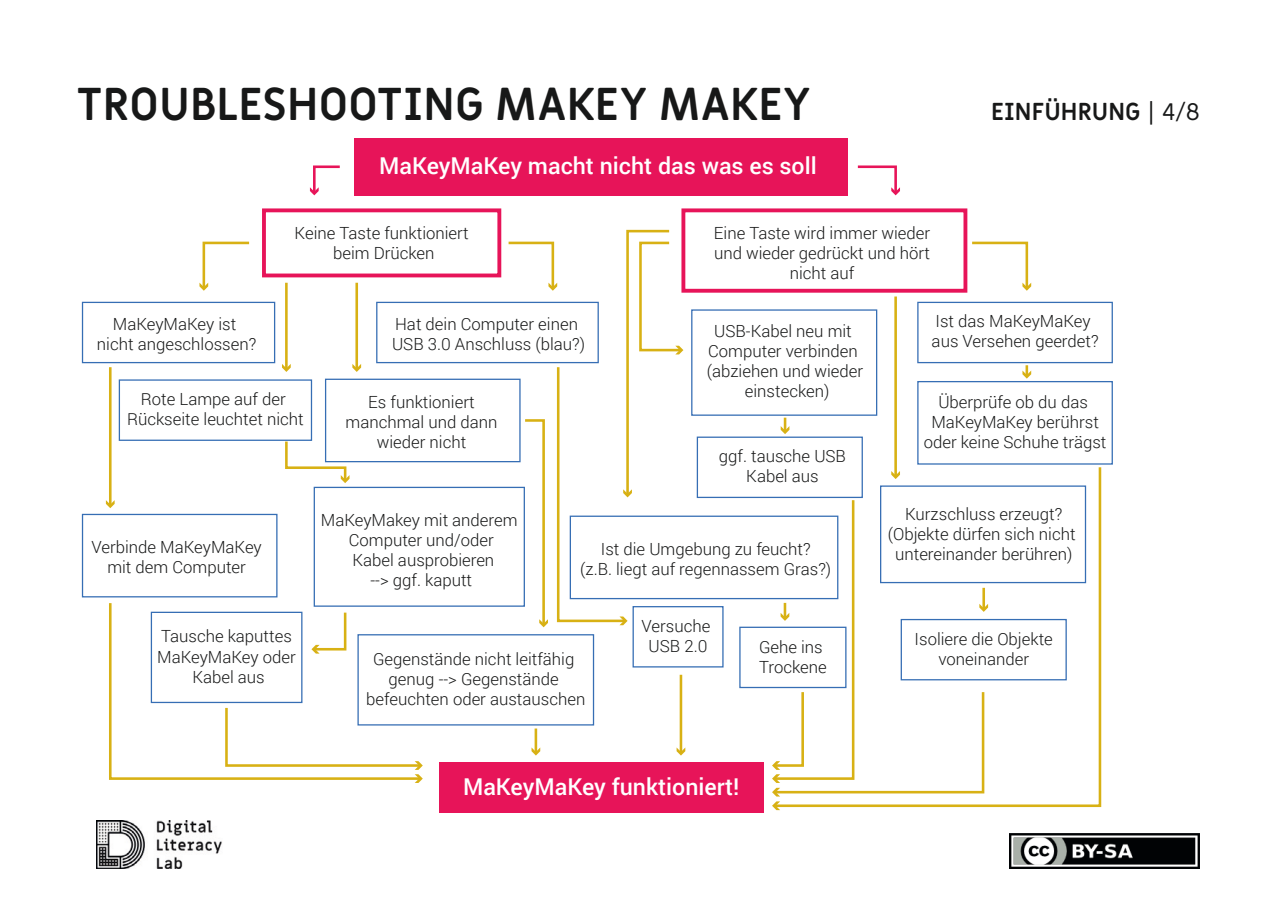
<style>
.page{position:relative;width:1276px;height:910px;background:#fff}
.page>*{position:absolute;margin:0;border:0;box-sizing:border-box;transform-origin:0 0}
.t1{font:700 45px "Miriam Libre";color:#171818}
.t2{font:700 24px "Miriam Libre";color:#171818}
.t3{font:500 23.1px "Roboto";color:#fff}
.t4{font:300 16.8px/20.1px "Roboto";color:#171818;text-align:center}
.s1{font-weight:400}
</style>
<div class="page">
<div style="left:439px;top:762px;width:324px;height:50px;background:#e71459"></div>
<div style="left:355px;top:138px;width:493px;height:57px;background:#e71459"></div>
<div style="left:262px;top:208px;width:239px;height:69px;border:4px solid #e71459"></div>
<div style="left:681px;top:208px;width:286px;height:85px;border:4px solid #e71459"></div>
<div style="left:82px;top:302px;width:193px;height:61px;border:1px solid #366eb4"></div>
<div style="left:119px;top:379px;width:193px;height:62px;border:1px solid #366eb4"></div>
<div style="left:697px;top:437px;width:166px;height:61px;border:1px solid #366eb4"></div>
<div style="left:739px;top:627px;width:107px;height:61px;border:1px solid #366eb4"></div>
<div style="left:632px;top:606px;width:91px;height:61px;border:1px solid #366eb4"></div>
<div style="left:917px;top:381px;width:196px;height:84px;border:1px solid #366eb4"></div>
<div style="left:325px;top:379px;width:195px;height:83px;border:1px solid #366eb4"></div>
<div style="left:314px;top:487px;width:211px;height:120px;border:1px solid #366eb4"></div>
<div style="left:82px;top:514px;width:195px;height:83px;border:1px solid #366eb4"></div>
<div style="left:376px;top:302px;width:223px;height:61px;border:1px solid #366eb4"></div>
<div style="left:691px;top:309px;width:186px;height:107px;border:1px solid #366eb4"></div>
<div style="left:917px;top:302px;width:196px;height:61px;border:1px solid #366eb4"></div>
<div style="left:357px;top:634px;width:237px;height:91px;border:1px solid #366eb4"></div>
<svg style="left:199px;top:241px;width:51px;height:50px"></svg>
<svg style="left:972px;top:241px;width:59px;height:50px"></svg>
<hr style="left:894px;top:296px;width:3px;height:180px;background:#d8b114">
<hr style="left:285px;top:283px;width:3px;height:86px;background:#d8b114">
<svg style="left:282px;top:364px;width:9px;height:8px"></svg>
<hr style="left:355px;top:283px;width:3px;height:86px;background:#d8b114">
<svg style="left:352px;top:364px;width:9px;height:8px"></svg>
<svg style="left:310px;top:165px;width:30px;height:30px"></svg>
<svg style="left:857px;top:165px;width:43px;height:30px"></svg>
<hr style="left:109px;top:367px;width:3px;height:138px;background:#d8b114">
<svg style="left:106px;top:500px;width:9px;height:8px"></svg>
<svg style="left:109px;top:601px;width:313px;height:179px"></svg>
<svg style="left:284px;top:439px;width:65px;height:44px"></svg>
<svg style="left:780px;top:418px;width:9px;height:16px"></svg>
<hr style="left:534px;top:728px;width:3px;height:25px;background:#d8b114">
<svg style="left:531px;top:747px;width:9px;height:8px"></svg>
<hr style="left:679px;top:675px;width:3px;height:78px;background:#d8b114">
<svg style="left:676px;top:747px;width:9px;height:8px"></svg>
<svg style="left:311px;top:610px;width:37px;height:44px"></svg>
<svg style="left:224px;top:705px;width:199px;height:78px"></svg>
<svg style="left:506px;top:229px;width:177px;height:398px"></svg>
<svg style="left:1022px;top:365px;width:9px;height:14px"></svg>
<svg style="left:772px;top:465px;width:330px;height:343px"></svg>
<svg style="left:772px;top:498px;width:216px;height:312px"></svg>
<img style="left:1010px;top:833px;width:189px;height:36px">
<img style="left:96px;top:820px;width:126px;height:49px">
<p class="t1" style="left:77px;top:77px;width:736px">TROUBLESHOOTING MAKEY MAKEY</p>
<p class="t2" style="left:991px;top:97px;width:210px">EINFÜHRUNG <span class="s1">| 4/8</span></p>
<p class="t3" style="left:379px;top:149px;width:439px">MaKeyMaKey macht nicht das was es soll</p>
<p class="t4" style="left:295px;top:222px;width:176px">Keine Taste funktioniert beim Drücken</p>
<p class="t4" style="left:392px;top:313px;width:195px;text-align:left">Hat dein Computer einen<br>USB 3.0 Anschluss (blau?)</p>
<p class="t4" style="left:97px;top:313px;width:161px">MaKeyMaKey ist nicht angeschlossen?</p>
<p class="t4" style="left:127px;top:388px;width:178px">Rote Lampe auf der<br>Rückseite leuchtet nicht</p>
<p class="t4" style="left:345px;top:391px;width:153px">Es funktioniert manchmal und dann wieder nicht</p>
<p class="t4" style="left:714px;top:222px;width:218px">Eine Taste wird immer wieder und wieder gedrückt und hört nicht auf</p>
<p class="t4" style="left:707px;top:320px;width:158px">USB-Kabel neu mit<br>Computer verbinden (abziehen und wieder einstecken)</p>
<p class="t4" style="left:719px;top:446px;width:129px">ggf. tausche USB<br>Kabel aus</p>
<p class="t4" style="left:931px;top:311px;width:168px;text-align:left">Ist das MaKeyMaKey aus Versehen geerdet?</p>
<p class="t4" style="left:924px;top:391px;width:184px">Überprüfe ob du das<br>MaKeyMaKey berührst oder keine Schuhe trägst</p>
<p class="t4" style="left:91px;top:536px;width:172px">Verbinde MaKeyMaKey mit dem Computer</p>
<p class="t4" style="left:157px;top:626px;width:140px">Tausche kaputtes<br>MaKeyMaKey oder<br>Kabel aus</p>
<p class="t4" style="left:321px;top:509px;width:198px">MaKeyMakey mit anderem<br>Computer und/oder<br>Kabel ausprobieren<br>--&gt; ggf. kaputt</p>
<p class="t4" style="left:580px;top:538px;width:252px">Ist die Umgebung zu feucht?<br>(z.B. liegt auf regennassem Gras?)</p>
<p class="t4" style="left:888px;top:503px;width:189px">Kurzschluss erzeugt? (Objekte dürfen sich nicht untereinander berühren)</p>
<p class="t4" style="left:641px;top:615px;width:70px">Versuche<br>USB 2.0</p>
<p class="t4" style="left:366px;top:648px;width:221px">Gegenstände nicht leitfähig genug --&gt; Gegenstände befeuchten oder austauschen</p>
<p class="t4" style="left:759px;top:636px;width:69px;text-align:left">Gehe ins<br>Trockene</p>
<p class="t4" style="left:914px;top:628px;width:140px">Isoliere die Objekte voneinander</p>
<p class="t3" style="left:463px;top:771px;width:278px">MaKeyMaKey funktioniert!</p>
</div>
